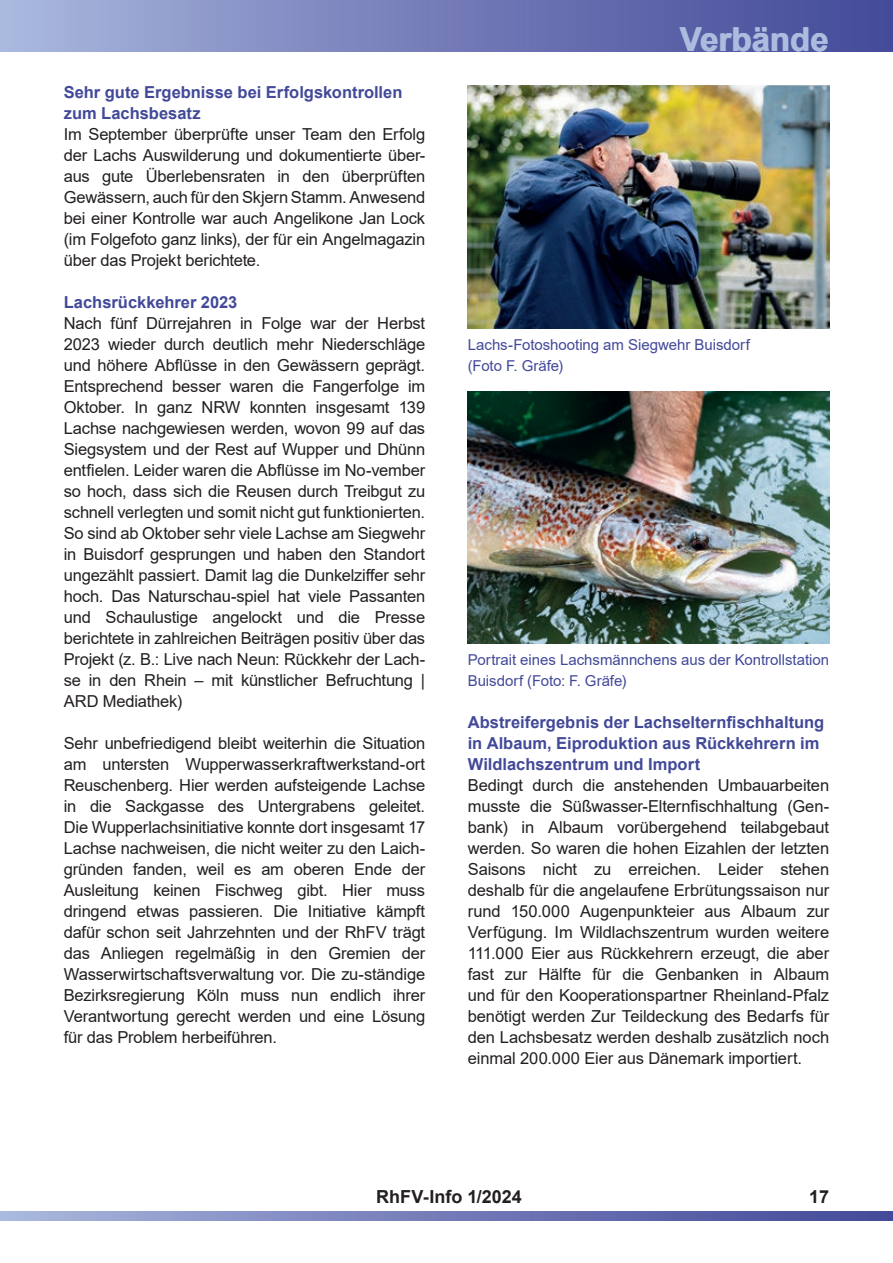
<style>
.page{position:relative;width:893px;height:1263px;background:#fff}
.page>*{position:absolute;margin:0;border:0;box-sizing:border-box;transform-origin:0 0}
.t1{font:700 33px "Arial";color:#acbcdf}
.t2{font:700 18px "Arial";color:#231f20}
.t3{font:16.5px/21px "Arial";letter-spacing:-.01em;color:#231f20;text-align:justify}
.t4{font:700 16.5px/21px "Arial";color:#424998}
.t5{font:15px/21px "Arial";color:#424998}
</style>
<div class="page">
<div style="left:0;top:0;width:893px;height:52px;background:linear-gradient(to right,#a8b5dc,#424796)"></div>
<svg style="left:0;top:1211px;width:893px;height:10px;background:#747db8"></svg>
<img style="left:468px;top:85px;width:361px;height:244px">
<img style="left:468px;top:392px;width:361px;height:252px">
<p class="t4" style="left:64px;top:83px;width:340px">Sehr gute Ergebnisse bei Erfolgskontrollen zum Lachsbesatz</p>
<p class="t3" style="left:64px;top:123px;width:363px">Im September überprüfte unser Team den Erfolg der Lachs Auswilderung und dokumentierte über&shy;aus gute Überlebensraten in den überprüften Gewässern, auch für den Skjern Stamm. Anwesend bei einer Kontrolle war auch Angelikone Jan Lock (im Folgefoto ganz links), der für ein Angelmagazin über das Projekt berichtete.</p>
<p class="t4" style="left:64px;top:293px;width:175px">Lachsrückkehrer 2023</p>
<p class="t3" style="left:64px;top:312px;width:363px">Nach fünf Dürrejahren in Folge war der Herbst 2023 wieder durch deutlich mehr Niederschläge und höhere Abflüsse in den Gewässern geprägt.<br>Entsprechend besser waren die Fangerfolge im Oktober. In ganz NRW konnten insgesamt 139<br>Lachse nachgewiesen werden, wovon 99 auf das Siegsystem und der Rest auf Wupper und Dhünn entfielen. Leider waren die Abflüsse im No-vember so hoch, dass sich die Reusen durch Treibgut zu schnell verlegten und somit nicht gut funktionierten.<br>So sind ab Oktober sehr viele Lachse am Siegwehr in Buisdorf gesprungen und haben den Standort ungezählt passiert. Damit lag die Dunkelziffer sehr hoch. Das Naturschau-spiel hat viele Passanten und Schaulustige angelockt und die Presse berichtete in zahlreichen Beiträgen positiv über das Projekt (z. B.: Live nach Neun: Rückkehr der Lach&shy;se in den Rhein – mit künstlicher Befruchtung | ARD Mediathek)</p>
<p class="t3" style="left:64px;top:734px;width:363px">Sehr unbefriedigend bleibt weiterhin die Situation am untersten Wupperwasserkraftwerkstand-ort Reuschenberg. Hier werden aufsteigende Lachse in die Sackgasse des Untergrabens geleitet.<br>Die Wupperlachsinitiative konnte dort insgesamt 17<br>Lachse nachweisen, die nicht weiter zu den Laich&shy;gründen fanden, weil es am oberen Ende der Ausleitung keinen Fischweg gibt. Hier muss dringend etwas passieren. Die Initiative kämpft dafür schon seit Jahrzehnten und der RhFV trägt das Anliegen regelmäßig in den Gremien der Wasserwirtschaftsverwaltung vor. Die zu-ständige Bezirksregierung Köln muss nun endlich ihrer Verantwortung gerecht werden und eine Lösung für das Problem herbeiführen.</p>
<h1 class="t1" style="left:679px;top:27px;width:150px">Verbände</h1>
<h1 class="t1" style="left:680px;top:27px;width:150px">Verbände</h1>
<p class="t5" style="left:468px;top:335px;width:284px">Lachs-Fotoshooting am Siegwehr Buisdorf (Foto F. Gräfe)</p>
<p class="t5" style="left:468px;top:650px;width:363px">Portrait eines Lachsmännchens aus der Kontrollstation<br>Buisdorf (Foto: F. Gräfe)</p>
<p class="t4" style="left:468px;top:712px;width:358px">Abstreifergebnis der Lachselternfischhaltung in Albaum, Eiproduktion aus Rückkehrern im<br>Wildlachszentrum und Import</p>
<p class="t3" style="left:468px;top:776px;width:363px">Bedingt durch die anstehenden Umbauarbeiten musste die Süßwasser-Elternfischhaltung (Gen&shy;bank) in Albaum vorübergehend teilabgebaut werden. So waren die hohen Eizahlen der letzten Saisons nicht zu erreichen. Leider stehen deshalb für die angelaufene Erbrütungssaison nur rund 150.000 Augenpunkteier aus Albaum zur Verfügung. Im Wildlachszentrum wurden weitere 111.000 Eier aus Rückkehrern erzeugt, die aber fast zur Hälfte für die Genbanken in Albaum und für den Kooperationspartner Rheinland-Pfalz benötigt werden Zur Teildeckung des Bedarfs für den Lachsbesatz werden deshalb zusätzlich noch einmal 200.000 Eier aus Dänemark importiert.</p>
<p class="t2" style="left:376px;top:1187px;width:147px">RhFV-Info 1/2024</p>
<p class="t2" style="left:809px;top:1190px;width:22px">17</p>
</div>
